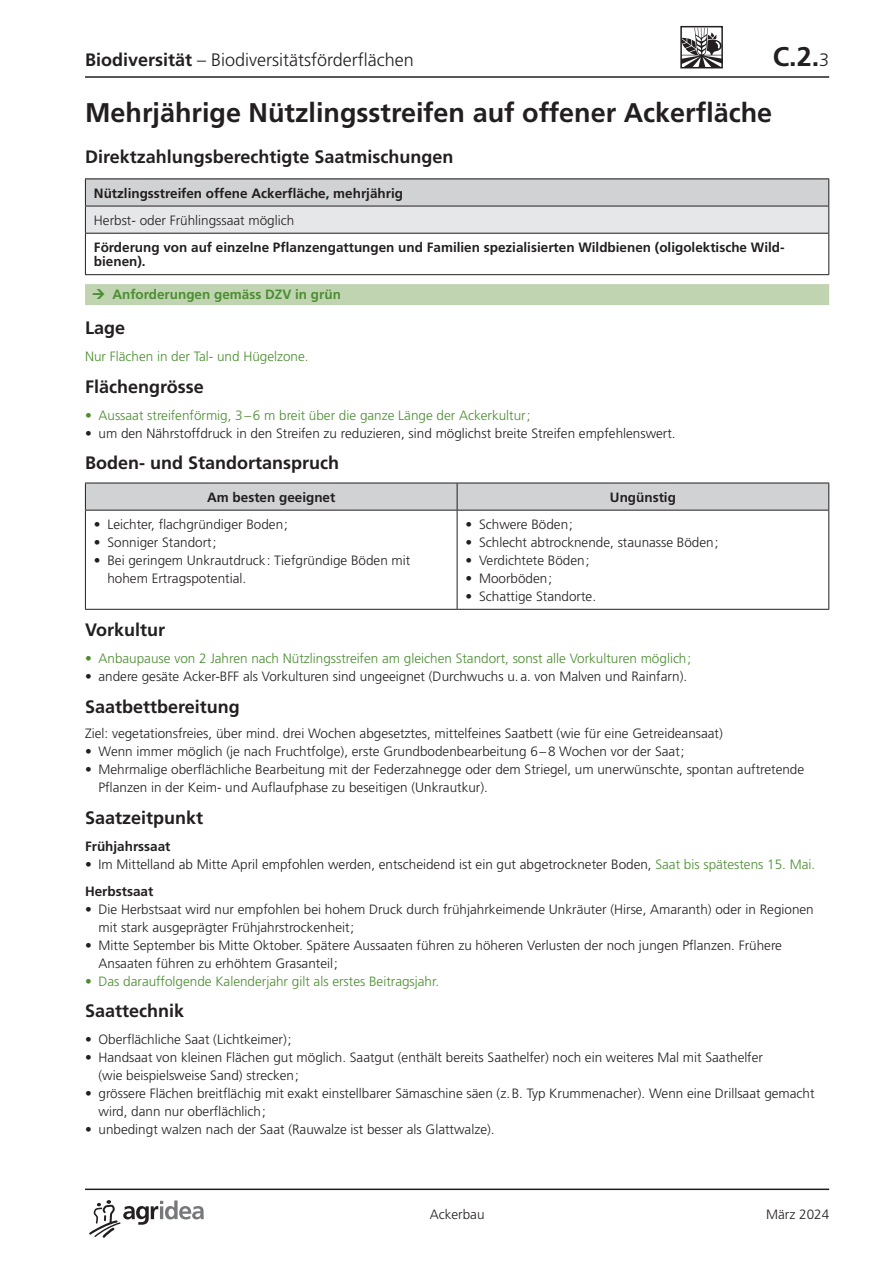
<style>
.page{position:relative;width:893px;height:1263px;background:#fff}
.page>*{position:absolute;margin:0;border:0;box-sizing:border-box;transform-origin:0 0}
.Überschrift_1_nach_1{font:700 27px "Frutiger LT Pro";color:#231f20}
.Überschrift_2_nach_1_2{font:700 18px "Frutiger LT Pro";color:#231f20}
.t1{font:300 18px "Frutiger LT Pro";color:#231f20}
.Pa3{font:300 13.5px/18px "Frutiger LT Pro";color:#231f20}
.Standard_Grundschrift_nach_1_2{font:300 13.5px "Frutiger LT Pro";color:#4b8e31}
.Default{font:300 13.5px "Frutiger LT Pro";color:#221e1f}
.Pa1{font:700 13.5px/13.5px "Frutiger LT Pro";color:#231f20}
.Pa3-2{font:700 13.5px "Frutiger LT Pro";color:#221e1f}
.t2{font:700 13.5px "Frutiger LT Pro";color:#4b8e31}
.Standard_Grundschrift{font:700 13.5px "Frutiger LT Pro";color:#231f20}
.Überschrift_3_nach_1_2{font:700 13.5px "Frutiger LT Pro";color:#231f20}
.s1{font-weight:700}
.s2{font-weight:300;font-size:18px}
.s3{color:#4b8e31}
</style>
<div class="page">
<hr style="left:85px;top:76px;width:744px;height:2px;background:#231f20">
<img style="left:683px;top:29px;width:37px;height:36px">
<div style="left:680px;top:26px;width:43px;height:42px;border:2px solid #231f20"></div>
<div style="left:85px;top:284px;width:744px;height:21px;background:#c0d4b2"></div>
<div style="left:85px;top:179px;width:744px;height:27px;background:#d1d2d4"></div>
<div style="left:85px;top:206px;width:744px;height:27px;background:#e6e7e9"></div>
<hr style="left:85px;top:179px;width:744px;height:1px;background:#231f20">
<hr style="left:85px;top:206px;width:744px;height:1px;background:#231f20">
<svg style="left:85px;top:179px;width:1px;height:54px"></svg>
<svg style="left:828px;top:179px;width:1px;height:54px"></svg>
<hr style="left:85px;top:233px;width:744px;height:1px;background:#231f20">
<hr style="left:85px;top:234px;width:1px;height:40px;background:#231f20">
<hr style="left:828px;top:234px;width:1px;height:40px;background:#231f20">
<hr style="left:85px;top:274px;width:744px;height:1px;background:#231f20">
<svg style="left:85px;top:483px;width:744px;height:27px;background:#cacbcd"></svg>
<hr style="left:85px;top:510px;width:372px;height:1px;background:#231f20">
<hr style="left:85px;top:510px;width:1px;height:99px;background:#231f20">
<hr style="left:457px;top:510px;width:372px;height:1px;background:#231f20">
<hr style="left:457px;top:510px;width:1px;height:99px;background:#231f20">
<hr style="left:828px;top:510px;width:1px;height:99px;background:#231f20">
<hr style="left:85px;top:609px;width:372px;height:1px;background:#231f20">
<hr style="left:457px;top:609px;width:372px;height:1px;background:#231f20">
<hr style="left:85px;top:1188px;width:744px;height:2px;background:#231f20">
<svg style="left:89px;top:1200px;width:115px;height:37px"></svg>
<h2 class="t1" style="left:85px;top:49px;width:330px"><span class="s1">Biodiversität</span> – Biodiversitätsförderflächen</h2>
<h1 class="Überschrift_1_nach_1" style="left:773px;top:40px;width:58px">C.2.<span class="s2">3</span></h1>
<p class="Überschrift_1_nach_1" style="left:85px;top:97px;width:689px">Mehrjährige Nützlingsstreifen auf offener Ackerfläche</p>
<p class="Überschrift_2_nach_1_2" style="left:85px;top:146px;width:370px">Direktzahlungsberechtigte Saatmischungen</p>
<p class="Pa3-2" style="left:94px;top:185px;width:311px">Nützlingsstreifen offene Ackerfläche, mehrjährig</p>
<p class="Pa3" style="left:94px;top:211px;width:202px">Herbst- oder Frühlingssaat möglich</p>
<p class="Pa1" style="left:94px;top:241px;width:692px">Förderung von auf einzelne Pflanzengattungen und Familien spezialisierten Wildbienen (oligolektische Wild&shy;bienen).</p>
<p class="t2" style="left:112px;top:286px;width:230px">Anforderungen gemäss DZV in grün</p>
<p class="Überschrift_2_nach_1_2" style="left:85px;top:317px;width:42px">Lage</p>
<p class="Standard_Grundschrift_nach_1_2" style="left:85px;top:349px;width:225px">Nur Flächen in der Tal- und Hügelzone.</p>
<p class="Überschrift_2_nach_1_2" style="left:85px;top:376px;width:120px">Flächengrösse</p>
<p class="Standard_Grundschrift_nach_1_2" style="left:85px;top:407px;width:447px">• Aussaat streifenförmig, 3–6 m breit über die ganze Länge der Ackerkultur;</p>
<p class="Pa3" style="left:85px;top:424px;width:592px">• um den Nährstoffdruck in den Streifen zu reduzieren, sind möglichst breite Streifen empfehlenswert.</p>
<p class="Überschrift_2_nach_1_2" style="left:85px;top:452px;width:255px">Boden- und Standortanspruch</p>
<p class="Standard_Grundschrift" style="left:207px;top:489px;width:130px">Am besten geeignet</p>
<p class="Standard_Grundschrift" style="left:610px;top:489px;width:67px">Ungünstig</p>
<p class="Pa3" style="left:94px;top:515px;width:196px">• Leichter, flachgründiger Boden;</p>
<p class="Pa3" style="left:94px;top:533px;width:124px">• Sonniger Standort;</p>
<p class="Pa3" style="left:107px;top:551px;width:304px;text-indent:-13px">• Bei geringem Unkrautdruck: Tiefgründige Böden mit hohem Ertragspotential.</p>
<p class="Pa3" style="left:466px;top:515px;width:109px">• Schwere Böden;</p>
<p class="Pa3" style="left:466px;top:533px;width:254px">• Schlecht abtrocknende, staunasse Böden;</p>
<p class="Pa3" style="left:466px;top:551px;width:125px">• Verdichtete Böden;</p>
<p class="Pa3" style="left:466px;top:569px;width:88px">• Moorböden;</p>
<p class="Pa3" style="left:466px;top:587px;width:132px">• Schattige Standorte.</p>
<p class="Überschrift_2_nach_1_2" style="left:85px;top:619px;width:82px">Vorkultur</p>
<p class="Standard_Grundschrift_nach_1_2" style="left:85px;top:651px;width:608px">• Anbaupause von 2 Jahren nach Nützlingsstreifen am gleichen Standort, sonst alle Vorkulturen möglich;</p>
<p class="Pa3" style="left:85px;top:668px;width:604px">• andere gesäte Acker-BFF als Vorkulturen sind ungeeignet (Durchwuchs u.a. von Malven und Rainfarn).</p>
<p class="Überschrift_2_nach_1_2" style="left:85px;top:696px;width:156px">Saatbettbereitung</p>
<p class="Default" style="left:85px;top:726px;width:639px">Ziel: vegetationsfreies, über mind. drei Wochen abgesetztes, mittelfeines Saatbett (wie für eine Getreideansaat)</p>
<p class="Pa3" style="left:85px;top:742px;width:601px">• Wenn immer möglich (je nach Fruchtfolge), erste Grundbodenbearbeitung 6–8 Wochen vor der Saat;</p>
<p class="Pa3" style="left:99px;top:760px;width:707px;text-indent:-14px">• Mehrmalige oberflächliche Bearbeitung mit der Federzahnegge oder dem Striegel, um unerwünschte, spontan auftretende<br>Pflanzen in der Keim- und Auflaufphase zu beseitigen (Unkrautkur).</p>
<p class="Überschrift_2_nach_1_2" style="left:85px;top:807px;width:120px">Saatzeitpunkt</p>
<p class="Überschrift_3_nach_1_2" style="left:85px;top:838px;width:87px">Frühjahrssaat</p>
<p class="Default" style="left:85px;top:856px;width:732px">• Im Mittelland ab Mitte April empfohlen werden, entscheidend ist ein gut abgetrockneter Boden, <span class="s3">Saat bis spätestens 15. Mai.</span></p>
<p class="Überschrift_3_nach_1_2" style="left:85px;top:883px;width:70px">Herbstsaat</p>
<p class="Pa3" style="left:99px;top:900px;width:717px;text-indent:-14px">• Die Herbstsaat wird nur empfohlen bei hohem Druck durch frühjahrkeimende Unkräuter (Hirse, Amaranth) oder in Regionen mit stark ausgeprägter Frühjahrstrockenheit;</p>
<p class="Pa3" style="left:99px;top:936px;width:685px;text-indent:-14px">• Mitte September bis Mitte Oktober. Spätere Aussaaten führen zu höheren Verlusten der noch jungen Pflanzen. Frühere<br>Ansaaten führen zu erhöhtem Grasanteil;</p>
<p class="Standard_Grundschrift_nach_1_2" style="left:85px;top:973px;width:356px">• Das darauffolgende Kalenderjahr gilt als erstes Beitragsjahr.</p>
<p class="Überschrift_2_nach_1_2" style="left:85px;top:1000px;width:101px">Saattechnik</p>
<p class="Pa3" style="left:85px;top:1030px;width:208px">• Oberflächliche Saat (Lichtkeimer);</p>
<p class="Pa3" style="left:99px;top:1048px;width:666px;text-indent:-14px">• Handsaat von kleinen Flächen gut möglich. Saatgut (enthält bereits Saathelfer) noch ein weiteres Mal mit Saathelfer (wie beispielsweise Sand) strecken;</p>
<p class="Pa3" style="left:99px;top:1084px;width:717px;text-indent:-14px">• grössere Flächen breitflächig mit exakt einstellbarer Sämaschine säen (z.B. Typ Krummenacher). Wenn eine Drillsaat gemacht wird, dann nur oberflächlich;</p>
<p class="Pa3" style="left:85px;top:1120px;width:411px">• unbedingt walzen nach der Saat (Rauwalze ist besser als Glattwalze).</p>
<p class="Pa3" style="left:430px;top:1205px;width:56px">Ackerbau</p>
<p class="Pa3" style="left:766px;top:1205px;width:65px">März 2024</p>
</div>
